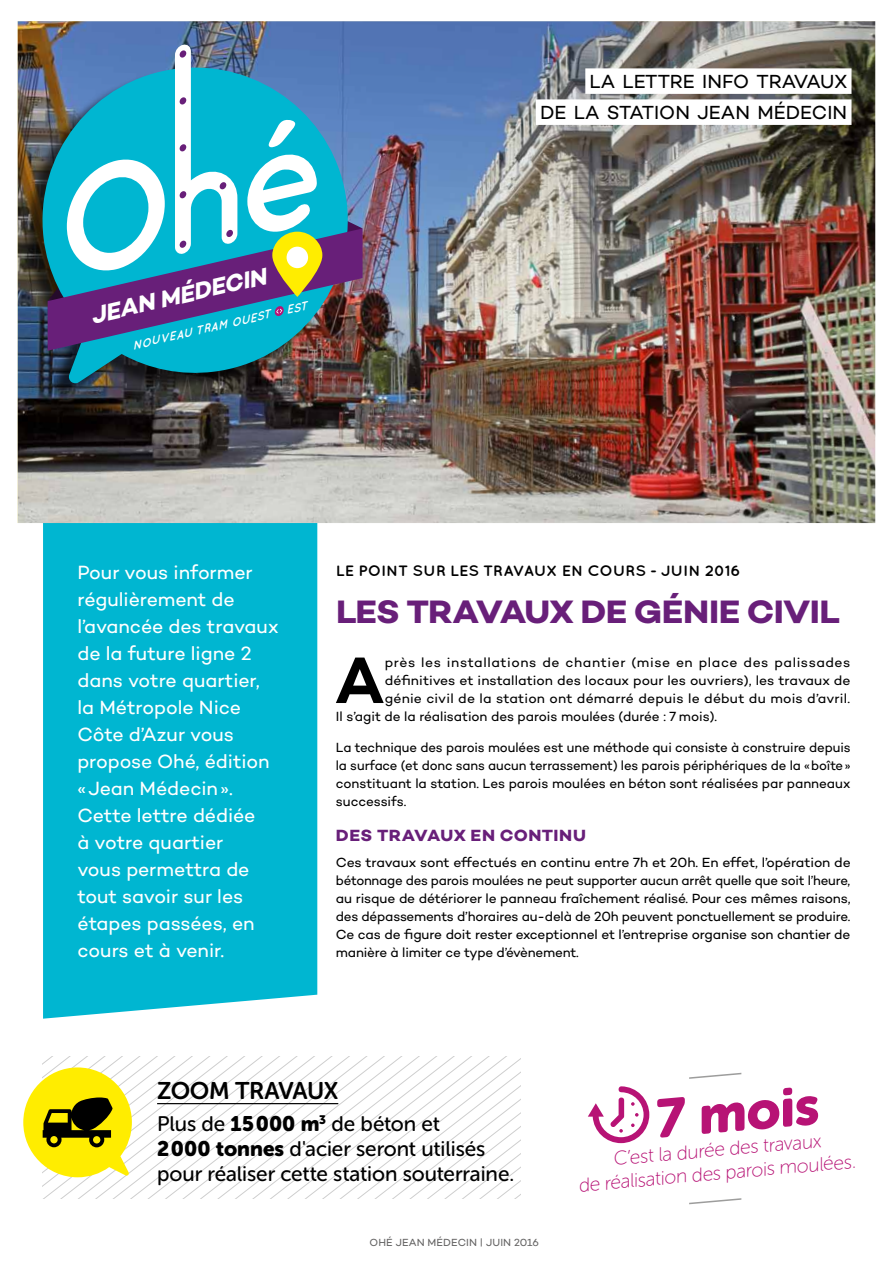
<style>
.page{position:relative;width:893px;height:1263px;background:#fff}
.page>*{position:absolute;margin:0;border:0;box-sizing:border-box;transform-origin:0 0}
.t1{font:600 66.45px "Campton";color:#000}
.t2{font:54px "Museo Sans Rounded 900";color:#b71375}
.t3{font:700 33px "Campton";letter-spacing:-.02em;color:#681f79;scale:1.06 1}
.t4{font:italic 700 24px "Campton";color:#fff}
.t5{font:24px "Museo Sans Rounded 700";letter-spacing:-.025em;color:#000}
.t6{font:21px/25.2px "Museo Sans Rounded 500";color:#000}
.t7{font:19.5px/27px "Campton";letter-spacing:-.005em;color:#fff}
.t8{font:19.5px/23.4px "Museo Sans Rounded 100";color:#b71375;text-align:center}
.t9{font:19.35px/31px "Campton";color:#000;text-align:right}
.t10{font:700 16.5px "Campton";letter-spacing:.025em;color:#681f79;scale:1.06 1}
.t11{font:700 15px "Quicksand";letter-spacing:-.005em;color:#000;scale:1.06 1}
.t12{font:13.5px/18px "Campton";color:#000;text-align:justify}
.t13{font:13.5px "Campton";letter-spacing:.04em;color:#000}
.t14{font:italic 700 12px "Quicksand";color:#fff;scale:.96 1}
.t15{font:10.5px "Campton";letter-spacing:.01em;color:#646363}
.s1{font-family:"Museo Sans Rounded 900"}
</style>
<div class="page">
<div style="left:43px;top:523px;width:274px;height:496px;background:#00b6d1"></div>
<img style="left:18px;top:21px;width:857px;height:502px">
<div style="left:22px;top:70px;width:321px;height:332px;background:#000;opacity:.65"></div>
<img style="left:34px;top:59px;width:323px;height:324px">
<svg style="left:308px;top:873px;width:9px;height:2px"></svg>
<div style="left:585px;top:68px;width:266px;height:26px;background:#fff"></div>
<div style="left:536px;top:99px;width:315px;height:26px;background:#fff"></div>
<svg style="left:48px;top:32px;width:315px;height:319px;background:#4b97b7"></svg>
<svg style="left:43px;top:1056px;width:477px;height:142px"></svg>
<svg style="left:689px;top:1072px;width:53px;height:7px"></svg>
<svg style="left:689px;top:1198px;width:53px;height:7px"></svg>
<svg style="left:588px;top:1086px;width:61px;height:57px"></svg>
<hr style="left:157px;top:1103px;width:181px;height:1px;background:#000">
<svg style="left:23px;top:1067px;width:109px;height:110px"></svg>
<h3 class="t4" style="left:87px;top:301px;width:181px;rotate:-13deg">jean médecin</h3>
<p class="t14" style="left:255px;top:310px;width:57px;rotate:-13deg">ST E ST</p>
<p class="t14" style="left:131px;top:339px;width:118px;rotate:-13deg">nouveau tram OUE</p>
<h3 class="t9" style="left:540px;top:65px;width:309px">LA LETTRE INFO TRAVAUX<br>DE LA STATION JEAN MÉDECIN</h3>
<p class="t7" style="left:77px;top:558px;width:203px">Pour vous informer régulièrement de l’avancée des travaux de la future ligne 2 dans votre quartier, la Métropole Nice<br>Côte d’Azur vous propose Ohé, édition «Jean Médecin».<br>Cette lettre dédiée<br>à votre quartier<br>vous permettra de tout savoir sur les étapes passées, en cours et à venir.</p>
<p class="t11" style="left:336px;top:562px;width:384px">LE POINT SUR LES TRAVAUX EN COURS - JUIN 2016</p>
<h3 class="t3" style="left:336px;top:591px;width:474px">LES TRAVAUX DE GÉNIE CIVIL</h3>
<h1 class="t1" style="left:335px;top:638px;width:52px">A</h1>
<p class="t13" style="left:385px;top:654px;width:467px">près les installations de chantier (mise en place des palissades</p>
<p class="t12" style="left:385px;top:671px;width:467px">définitives et installation des locaux pour les ouvriers), les travaux de</p>
<p class="t12" style="left:385px;top:689px;width:467px">génie civil de la station ont démarré depuis le début du mois d’avril.</p>
<p class="t12" style="left:336px;top:707px;width:383px">Il s’agit de la réalisation des parois moulées (durée : 7 mois).</p>
<p class="t12" style="left:336px;top:738px;width:516px">La technique des parois moulées est une méthode qui consiste à construire depuis la surface (et donc sans aucun terrassement) les parois périphériques de la «boîte» constituant la station. Les parois moulées en béton sont réalisées par panneaux successifs.</p>
<p class="t10" style="left:336px;top:825px;width:237px">DES TRAVAUX EN CONTINU</p>
<p class="t12" style="left:336px;top:853px;width:516px">Ces travaux sont effectués en continu entre 7h et 20h. En effet, l’opération de bétonnage des parois moulées ne peut supporter aucun arrêt quelle que soit l’heure, au risque de détériorer le panneau fraîchement réalisé. Pour ces mêmes raisons, des dépassements d’horaires au-delà de 20h peuvent ponctuellement se produire.<br>Ce cas de figure doit rester exceptionnel et l’entreprise organise son chantier de manière à limiter ce type d’évènement.</p>
<h3 class="t5" style="left:157px;top:1077px;width:183px">ZOOM TRAVAUX</h3>
<h2 class="t2" style="left:652px;top:1089px;width:171px;rotate:-5deg">7 mois</h2>
<h3 class="t8" style="left:575px;top:1150px;width:280px;rotate:-5deg">C’est la durée des travaux<br>de réalisation des parois moulées.</h3>
<h3 class="t6" style="left:157px;top:1111px;width:359px">Plus de <span class="s1">1 5 000 m</span><sup>3</sup> de béton et<br><span class="s1">2 000 tonnes</span> d'acier seront utilisés pour réaliser cette station souterraine.</h3>
<p class="t15" style="left:370px;top:1236px;width:35px">Ohé jean</p>
<p class="t15" style="left:428px;top:1236px;width:31px">médecin</p>
<p class="t15" style="left:480px;top:1236px;width:60px">| j uin 2016</p>
</div>
